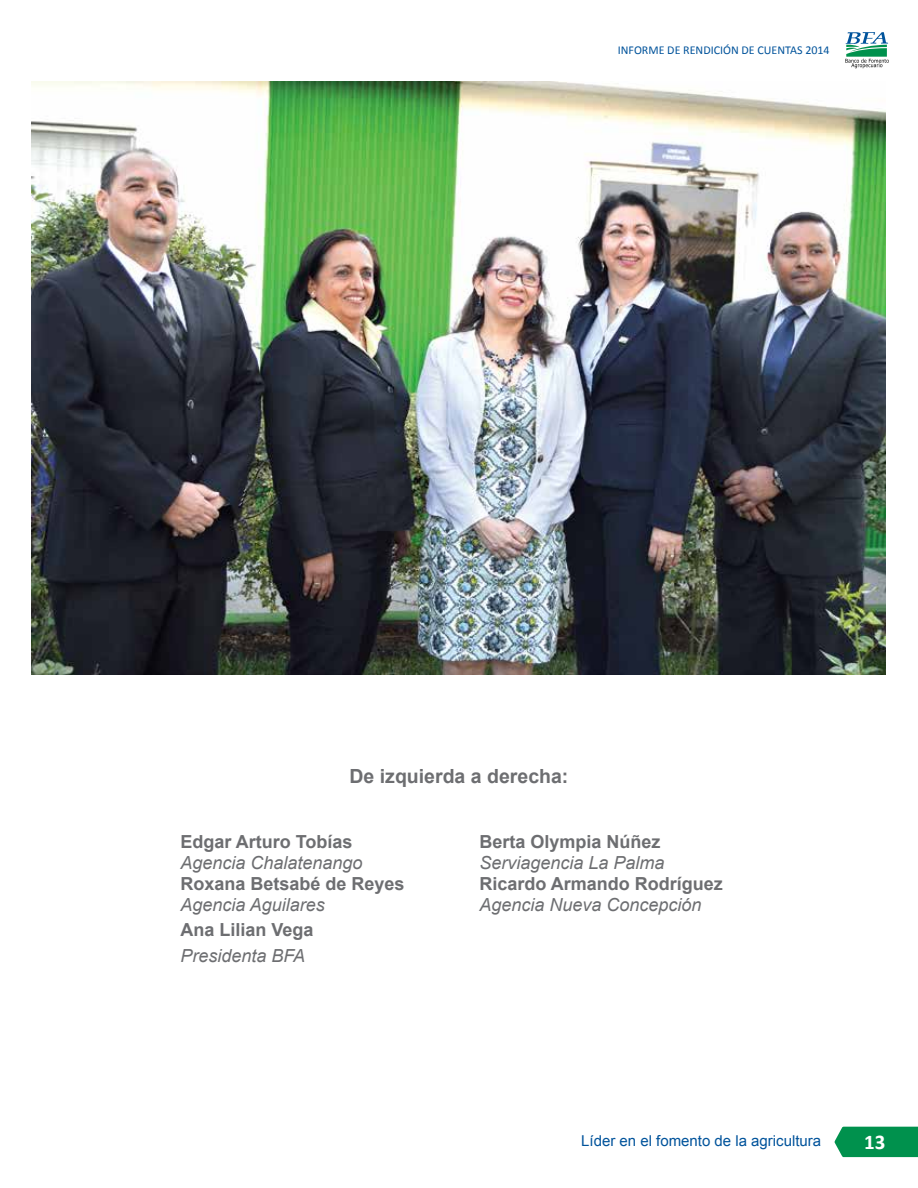
<style>
.page{position:relative;width:918px;height:1188px;background:#fff}
.page>*{position:absolute;margin:0;border:0;box-sizing:border-box;transform-origin:0 0}
.t1{font:700 21px "Calibri";color:#fff}
.t2{font:700 19.5px "Arial";color:#6d6e71}
.t3{font:700 18px "Arial";color:#6d6e71}
.t4{font:italic 18px "Arial";color:#6d6e71}
.t5{font:15px "Arial";color:#00539b}
.t6{font:12px "Calibri";color:#00539b}
</style>
<div class="page">
<svg style="left:834px;top:1126px;width:84px;height:32px;background:#199b5e"></svg>
<svg style="left:845px;top:32px;width:44px;height:37px"></svg>
<img style="left:32px;top:81px;width:854px;height:594px">
<p class="t6" style="left:618px;top:43px;width:213px">INFORME DE RENDICIÓN DE CUENTAS 2014</p>
<p class="t2" style="left:350px;top:763px;width:220px">De izquierda a derecha:</p>
<p class="t3" style="left:180px;top:829px;width:174px">Edgar Arturo Tobías</p>
<p class="t4" style="left:180px;top:851px;width:184px">Agencia Chalatenango</p>
<p class="t3" style="left:180px;top:871px;width:226px">Roxana Betsabé de Reyes</p>
<p class="t4" style="left:180px;top:893px;width:146px">Agencia Aguilares</p>
<p class="t3" style="left:180px;top:918px;width:135px">Ana Lilian Vega</p>
<p class="t4" style="left:180px;top:944px;width:126px">Presidenta BFA</p>
<p class="t3" style="left:480px;top:830px;width:183px">Berta Olympia Núñez</p>
<p class="t4" style="left:480px;top:851px;width:187px">Serviagencia La Palma</p>
<p class="t3" style="left:480px;top:872px;width:245px">Ricardo Armando Rodríguez</p>
<p class="t4" style="left:480px;top:893px;width:224px">Agencia Nueva Concepción</p>
<p class="t5" style="left:581px;top:1131px;width:242px">Líder en el fomento de la agricultura</p>
<p class="t1" style="left:864px;top:1129px;width:23px">13</p>
</div>
